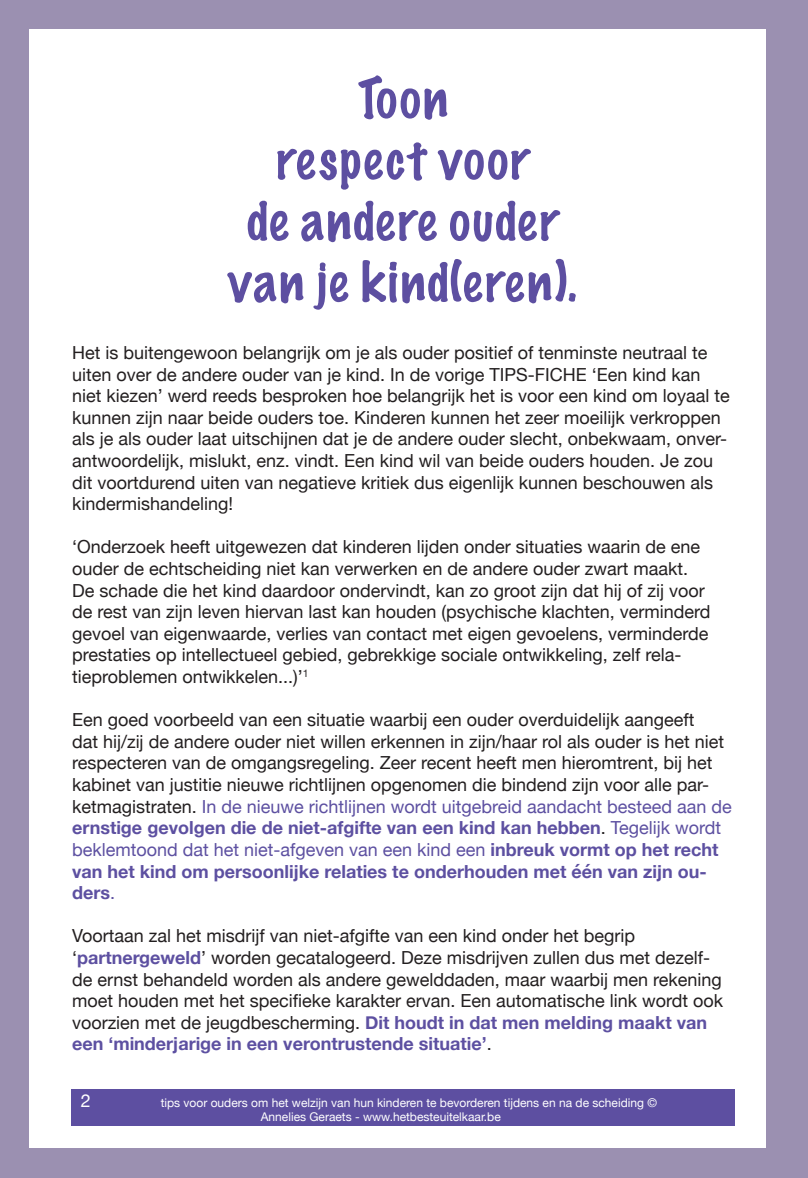
<style>
.page{position:relative;width:808px;height:1178px;background:#9b90b1}
.page>*{position:absolute;margin:0;border:0;box-sizing:border-box;transform-origin:0 0}
.t1{font:100 51px "Marker Felt";letter-spacing:.04em;color:#5d4fa1}
.t2{font:18px/21.6px "Helvetica Neue";color:#231f20}
.t3{font:700 18px "Helvetica Neue";color:#5d50a1}
.t4{font:18px "Helvetica Neue";color:#fff}
.t5{font:12px "Helvetica Neue";color:#fff}
.s1{color:#5d50a1}
.s2{font-weight:700;color:#5d50a1}
.s3{font-weight:400}
</style>
<div class="page">
<div style="left:29px;top:30px;width:736px;height:1118px;background:#fff"></div>
<div style="left:71px;top:1089px;width:663px;height:36px;background:#5d4fa1"></div>
<p class="t1" style="left:358px;top:58px;width:91px">Toon</p>
<p class="t1" style="left:276px;top:119px;width:255px">respect voor</p>
<p class="t1" style="left:247px;top:180px;width:314px">de andere ouder</p>
<p class="t1" style="left:228px;top:241px;width:350px">van je kind(eren).</p>
<p class="t2" style="left:72px;top:343px;width:659px">Het is buitengewoon belangrijk om je als ouder positief of tenminste neutraal te uiten over de andere ouder van je kind. In de vorige TIPS-FICHE ‘Een kind kan niet kiezen’ werd reeds besproken hoe belangrijk het is voor een kind om loyaal te kunnen zijn naar beide ouders toe. Kinderen kunnen het zeer moeilijk verkroppen als je als ouder laat uitschijnen dat je de andere ouder slecht, onbekwaam, onver&shy;antwoordelijk, mislukt, enz. vindt. Een kind wil van beide ouders houden. Je zou dit voortdurend uiten van negatieve kritiek dus eigenlijk kunnen beschouwen als kindermishandeling!</p>
<p class="t2" style="left:72px;top:537px;width:640px">‘Onderzoek heeft uitgewezen dat kinderen lijden onder situaties waarin de ene ouder de echtscheiding niet kan verwerken en de andere ouder zwart maakt.<br>De schade die het kind daardoor ondervindt, kan zo groot zijn dat hij of zij voor de rest van zijn leven hiervan last kan houden (psychische klachten, verminderd gevoel van eigenwaarde, verlies van contact met eigen gevoelens, verminderde prestaties op intellectueel gebied, gebrekkige sociale ontwikkeling, zelf rela-</p>
<p class="t2" style="left:72px;top:667px;width:238px">tieproblemen ontwikkelen...)’<sup>1</sup></p>
<p class="t2" style="left:72px;top:710px;width:661px">Een goed voorbeeld van een situatie waarbij een ouder overduidelijk aangeeft<br>dat hij/zij de andere ouder niet willen erkennen in zijn/haar rol als ouder is het niet respecteren van de omgangsregeling. Zeer recent heeft men hieromtrent, bij het kabinet van justitie nieuwe richtlijnen opgenomen die bindend zijn voor alle par&shy;ketmagistraten. <span class="s1">In de nieuwe richtlijnen wordt uitgebreid aandacht besteed aan de </span><span class="s2">ernstige gevolgen die de niet-afgifte van een kind kan hebben</span>. <span class="s1">Tegelijk wordt beklemtoond dat het niet-afgeven van een kind een</span> <span class="s2">inbreuk vormt op het recht van het kind om persoonlijke relaties te onderhouden met één van zijn ou-</span></p>
<p class="t3" style="left:72px;top:878px;width:45px">ders<span class="s3">.</span></p>
<p class="t2" style="left:72px;top:926px;width:565px">Voortaan zal het misdrijf van niet-afgifte van een kind onder het begrip</p>
<p class="t2" style="left:72px;top:948px;width:653px">‘<span class="s2">partnergeweld</span>’ worden gecatalogeerd. Deze misdrijven zullen dus met dezelf&shy;de ernst behandeld worden als andere gewelddaden, maar waarbij men rekening moet houden met het specifieke karakter ervan. Een automatische link wordt ook voorzien met de jeugdbescherming. <span class="s2">Dit houdt in dat men melding maakt van een ‘minderjarige in een verontrustende situatie’</span>.</p>
<p class="t4" style="left:81px;top:1087px;width:12px">2</p>
<p class="t5" style="left:161px;top:1094px;width:498px">tips voor ouders om het welzijn van hun kinderen te bevorderen tijdens en na de scheiding ©</p>
<p class="t5" style="left:261px;top:1108px;width:241px">Annelies Geraets - www.hetbesteuitelkaar.be</p>
</div>
